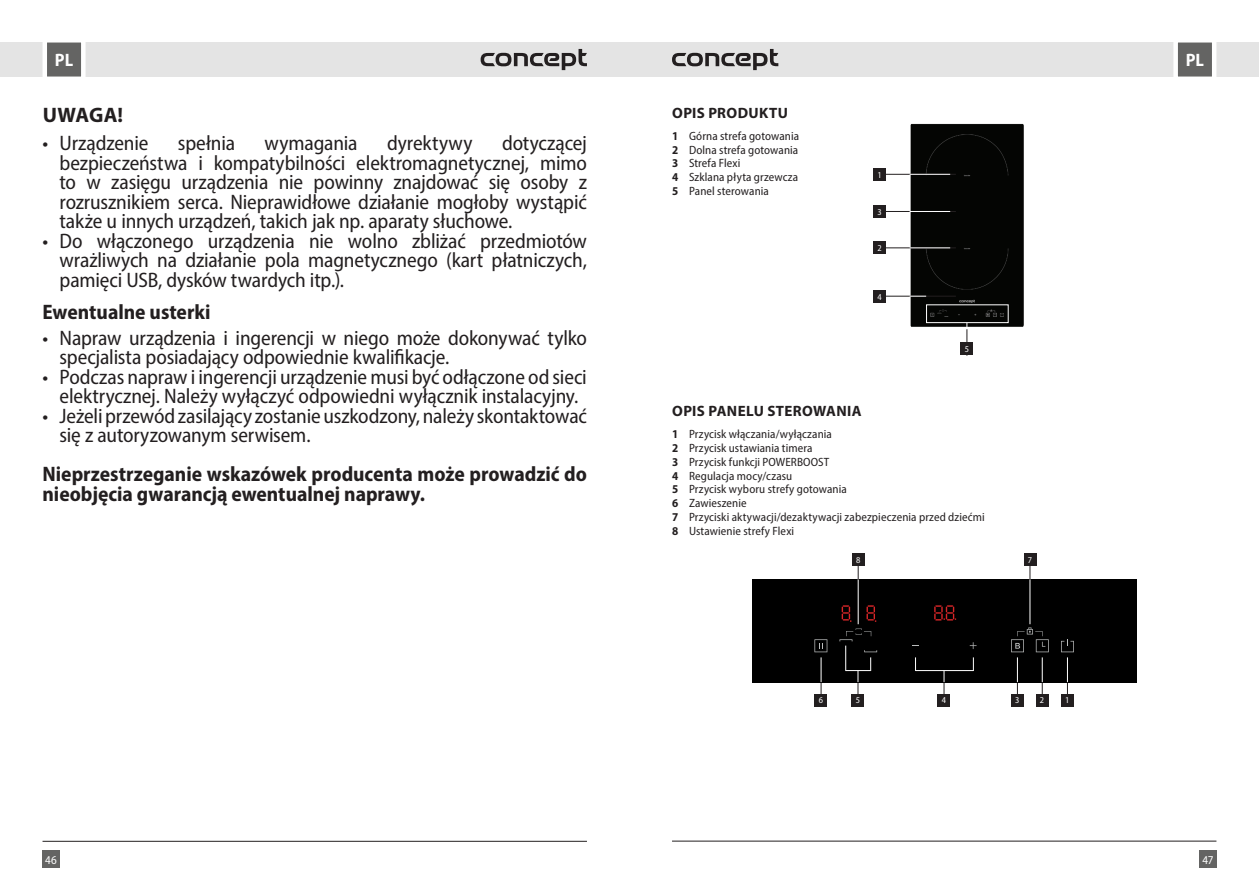
<style>
.page{position:relative;width:1259px;height:893px;background:#fff}
.page>*{position:absolute;margin:0;border:0;box-sizing:border-box;transform-origin:0 0}
.t1{font:semi-condensed 21px/19.5px "Myriad Pro";letter-spacing:-.01em;color:#231f20;text-align:justify}
.t2{font:700 semi-condensed 21px/19.5px "Myriad Pro";color:#231f20}
.t3{font:semi-condensed 21px "Myriad Pro";letter-spacing:.01em;color:#231f20}
.t4{font:700 21px "Myriad Pro";color:#231f20}
.t5{font:700 semi-condensed 18px "Myriad Pro";color:#fff}
.t6{font:700 15px "Myriad Pro";letter-spacing:.02em;color:#231f20}
.t7{font:semi-condensed 12px/13.8px "Myriad Pro";letter-spacing:.01em;color:#231f20}
.t8{font:semi-condensed 12px "Myriad Pro";color:#fff}
.t9{font:semi-condensed 9px "Myriad Pro";color:#fff}
.s1{font-weight:700}
</style>
<div class="page">
<div style="left:629px;top:43px;width:630px;height:34px;background:#e4e4e4"></div>
<div style="left:0;top:43px;width:629px;height:34px;background:#e4e4e4"></div>
<div style="left:43px;top:850px;width:17px;height:17px;background:#646463"></div>
<div style="left:1199px;top:850px;width:17px;height:17px;background:#646463"></div>
<svg style="left:1171px;top:42px;width:47px;height:35px;background:#8f8f8e"></svg>
<svg style="left:40px;top:42px;width:48px;height:35px;background:#919190"></svg>
<hr style="left:672px;top:841px;width:544px;height:1px;background:#231f20">
<hr style="left:43px;top:841px;width:544px;height:1px;background:#231f20">
<svg style="left:480px;top:49px;width:107px;height:21px"></svg>
<svg style="left:672px;top:49px;width:106px;height:21px"></svg>
<img style="left:907px;top:123px;width:117px;height:204px">
<hr style="left:879px;top:174px;width:77px;height:1px;background:#231f20">
<hr style="left:879px;top:247px;width:77px;height:1px;background:#231f20">
<hr style="left:879px;top:211px;width:77px;height:1px;background:#231f20">
<hr style="left:879px;top:296px;width:77px;height:1px;background:#231f20">
<div style="left:873px;top:168px;width:13px;height:13px;background:#231f20"></div>
<div style="left:873px;top:241px;width:13px;height:13px;background:#231f20"></div>
<div style="left:873px;top:205px;width:13px;height:13px;background:#231f20"></div>
<div style="left:873px;top:290px;width:13px;height:13px;background:#231f20"></div>
<div style="left:960px;top:343px;width:13px;height:12px;background:#231f20"></div>
<hr style="left:909px;top:174px;width:41px;height:1px;background:#fff">
<hr style="left:909px;top:247px;width:41px;height:1px;background:#fff">
<hr style="left:909px;top:211px;width:41px;height:1px;background:#fff">
<svg style="left:909px;top:296px;width:17px;height:1px"></svg>
<svg style="left:966px;top:323px;width:1px;height:33px"></svg>
<div style="left:926px;top:304px;width:82px;height:19px;border:1px solid #fff"></div>
<div style="left:1061px;top:694px;width:12px;height:12px;background:#231f20"></div>
<div style="left:1035px;top:694px;width:13px;height:12px;background:#231f20"></div>
<div style="left:1011px;top:694px;width:12px;height:12px;background:#231f20"></div>
<div style="left:814px;top:694px;width:13px;height:12px;background:#231f20"></div>
<div style="left:851px;top:694px;width:13px;height:12px;background:#231f20"></div>
<div style="left:937px;top:694px;width:13px;height:12px;background:#231f20"></div>
<svg style="left:752px;top:555px;width:384px;height:147px"></svg>
<div style="left:852px;top:553px;width:12px;height:13px;background:#231f20"></div>
<div style="left:1023px;top:553px;width:13px;height:13px;background:#231f20"></div>
<p class="t5" style="left:55px;top:48px;width:20px">PL</p>
<p class="t5" style="left:1185px;top:48px;width:20px">PL</p>
<p class="t4" style="left:43px;top:101px;width:82px">UWAGA!</p>
<p class="t1" style="left:43px;top:133px;width:107px">• Urządzenie</p>
<p class="t1" style="left:178px;top:133px;width:59px">spełnia</p>
<p class="t1" style="left:265px;top:133px;width:95px">wymagania</p>
<p class="t3" style="left:387px;top:130px;width:87px">dyrektywy</p>
<p class="t1" style="left:60px;top:133px;width:529px;text-indent:442px">dotyczącej bezpieczeństwa i kompatybilności elektromagnetycznej, mimo to w zasięgu urządzenia nie powinny znajdować się osoby z rozrusznikiem serca. Nieprawidłowe działanie mogłoby wystąpić także u innych urządzeń, takich jak np. aparaty słuchowe.</p>
<p class="t1" style="left:60px;top:231px;width:529px;text-indent:-17px">• Do włączonego urządzenia nie wolno zbliżać przedmiotów wrażliwych na działanie pola magnetycznego (kart płatniczych, pamięci USB, dysków twardych itp.).</p>
<p class="t2" style="left:43px;top:301px;width:170px">Ewentualne usterki</p>
<p class="t1" style="left:60px;top:328px;width:529px;text-indent:-17px">• Napraw urządzenia i ingerencji w niego może dokonywać tylko specjalista posiadający odpowiednie kwalifikacje.</p>
<p class="t1" style="left:43px;top:367px;width:546px;text-align:center">• Podczas napraw i ingerencji urządzenie musi być odłączone od sieci elektrycznej. Należy wyłączyć odpowiedni wyłącznik instalacyjny.</p>
<p class="t1" style="left:60px;top:406px;width:529px;text-indent:-17px">• Jeżeli przewód zasilający zostanie uszkodzony, należy skontaktować się z autoryzowanym serwisem.</p>
<p class="t2" style="left:43px;top:464px;width:546px">Nieprzestrzeganie wskazówek producenta może prowadzić do nieobjęcia gwarancją ewentualnej naprawy.</p>
<p class="t6" style="left:672px;top:103px;width:117px">OPIS PRODUKTU</p>
<p class="t7" style="left:672px;top:129px;width:129px"><span class="s1">1</span> Górna strefa gotowania<br><span class="s1">2</span> Dolna strefa gotowania<br><span class="s1">3</span> Strefa Flexi<br><span class="s1">4</span> Szklana płyta grzewcza<br><span class="s1">5</span> Panel sterowania</p>
<p class="t9" style="left:877px;top:169px;width:6px">1</p>
<p class="t9" style="left:877px;top:206px;width:6px">3</p>
<p class="t9" style="left:877px;top:243px;width:6px">2</p>
<p class="t9" style="left:877px;top:291px;width:6px">4</p>
<p class="t9" style="left:964px;top:344px;width:6px">5</p>
<p class="t6" style="left:672px;top:401px;width:191px">OPIS PANELU STEROWANIA</p>
<p class="t7" style="left:672px;top:427px;width:314px"><span class="s1">1</span> Przycisk włączania/wyłączania<br><span class="s1">2</span> Przycisk ustawiania timera<br><span class="s1">3</span> Przycisk funkcji POWERBOOST<br><span class="s1">4</span> Regulacja mocy/czasu<br><span class="s1">5</span> Przycisk wyboru strefy gotowania<br><span class="s1">6</span> Zawieszenie<br><span class="s1">7</span> Przyciski aktywacji/dezaktywacji zabezpieczenia przed dziećmi<br><span class="s1">8</span> Ustawienie strefy Flexi</p>
<p class="t9" style="left:856px;top:554px;width:6px">8</p>
<p class="t9" style="left:1028px;top:554px;width:6px">7</p>
<p class="t9" style="left:818px;top:695px;width:6px">6</p>
<p class="t9" style="left:855px;top:695px;width:6px">5</p>
<p class="t9" style="left:941px;top:695px;width:6px">4</p>
<p class="t9" style="left:1015px;top:695px;width:6px">3</p>
<p class="t9" style="left:1040px;top:695px;width:6px">2</p>
<p class="t9" style="left:1065px;top:695px;width:6px">1</p>
<p class="t8" style="left:45px;top:852px;width:13px">46</p>
<p class="t8" style="left:1202px;top:852px;width:13px">47</p>
</div>
